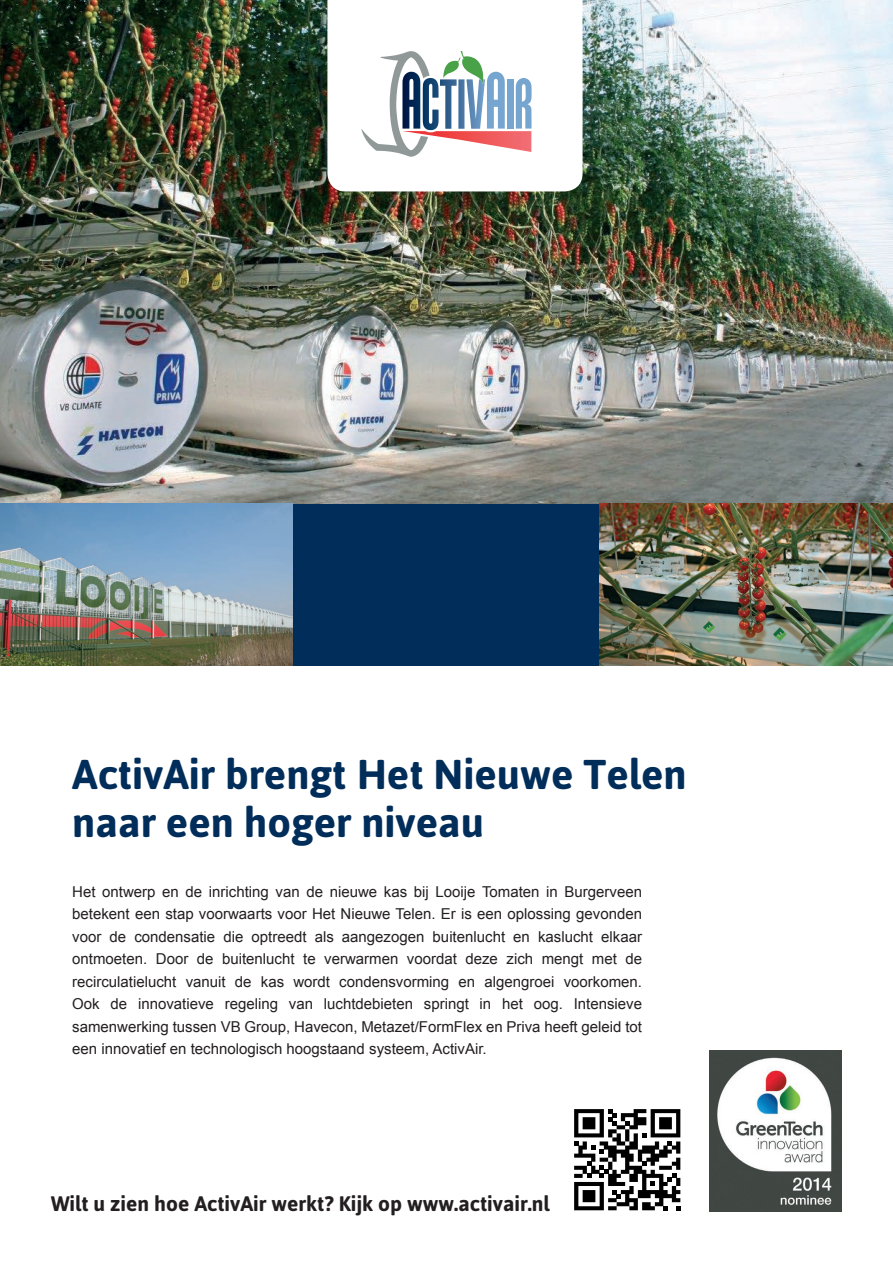
<style>
.page{position:relative;width:893px;height:1263px;background:#fff}
.page>*{position:absolute;margin:0;border:0;box-sizing:border-box;transform-origin:0 0}
.t1{font:700 41.55px/47.2px "Asap";color:#002d59}
.t2{font:700 21px "Asap";color:#231f20}
.t3{font:15px/22.5px "Arial";color:#231f20;text-align:justify}
</style>
<div class="page">
<img style="left:0;top:0;width:893px;height:504px">
<svg style="left:327px;top:0;width:256px;height:191px"></svg>
<svg style="left:361px;top:51px;width:171px;height:106px"></svg>
<div style="left:293px;top:504px;width:306px;height:161px;background:#002d59"></div>
<img style="left:0;top:504px;width:293px;height:161px">
<img style="left:599px;top:504px;width:294px;height:161px">
<img style="left:710px;top:1050px;width:132px;height:162px">
<svg style="left:574px;top:1109px;width:106px;height:101px"></svg>
<p class="t1" style="left:72px;top:751px;width:616px">ActivAir brengt Het Nieuwe Telen naar een hoger niveau</p>
<p class="t3" style="left:72px;top:880px;width:571px">Het ontwerp en de inrichting van de nieuwe kas bij Looije Tomaten in Burgerveen betekent een stap voorwaarts voor Het Nieuwe Telen. Er is een oplossing gevonden voor de condensatie die optreedt als aangezogen buitenlucht en kaslucht elkaar ontmoeten. Door de buitenlucht te verwarmen voordat deze zich mengt met de recirculatielucht vanuit de kas wordt condensvorming en algengroei voorkomen.<br>Ook de innovatieve regeling van luchtdebieten springt in het oog. Intensieve samenwerking tussen VB Group, Havecon, Metazet/FormFlex en Priva heeft geleid tot een innovatief en technologisch hoogstaand systeem, ActivAir.</p>
<p class="t2" style="left:51px;top:1191px;width:500px">Wilt u zien hoe ActivAir werkt? Kijk op www.activair.nl</p>
</div>
